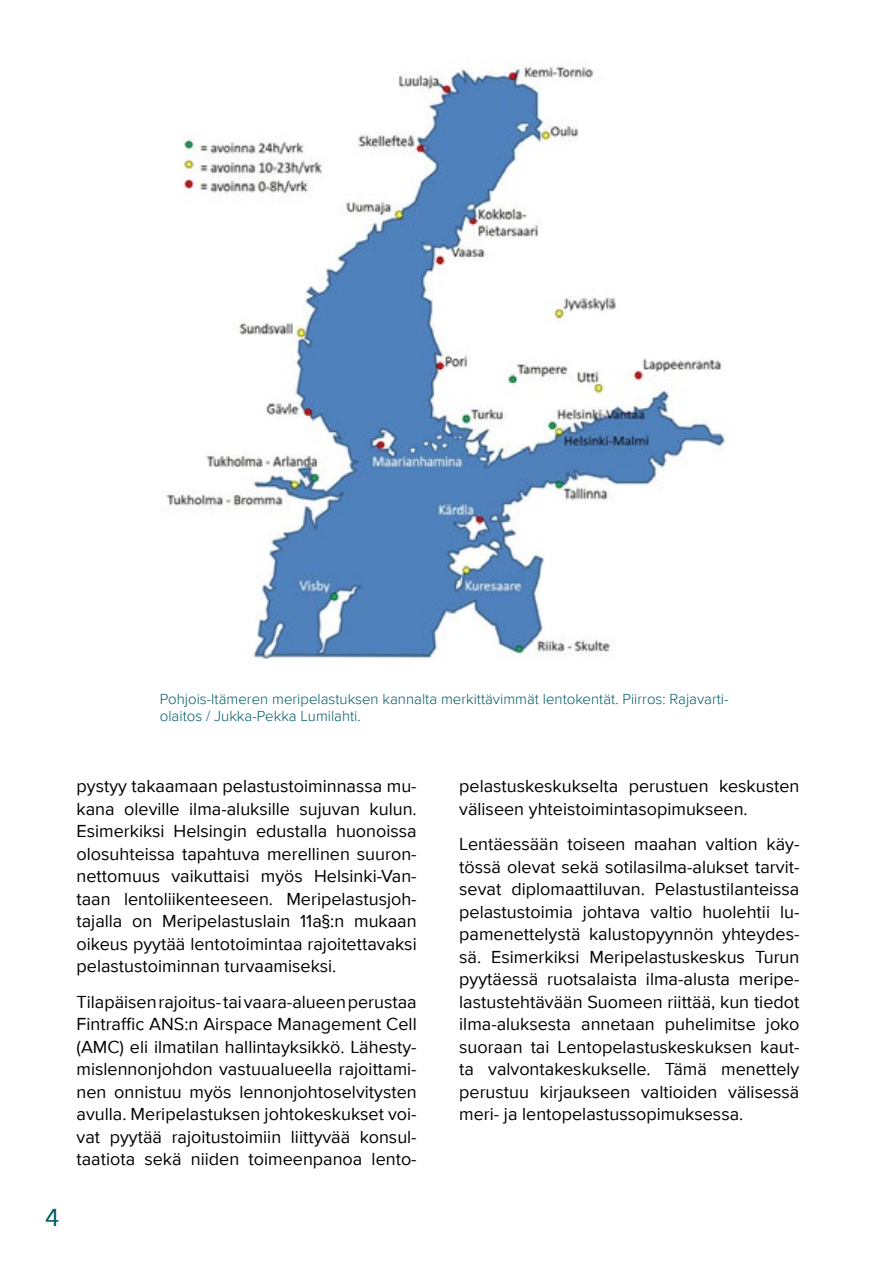
<style>
.page{position:relative;width:893px;height:1263px;background:#fff}
.page>*{position:absolute;margin:0;border:0;box-sizing:border-box;transform-origin:0 0}
.t1{font:25.5px "Proxima Nova A";color:#005b67}
.t2{font:18px/22.5px "Proxima Nova";color:#000;text-align:justify}
.t3{font:300 15px/16.5px "Proxima Nova";color:#005b67}
</style>
<div class="page">
<img style="left:166px;top:65px;width:560px;height:594px">
<p class="t3" style="left:160px;top:690px;width:570px">Pohjois-Itämeren meripelastuksen kannalta merkittävimmät lentokentät. Piirros: Rajavarti&shy;olaitos / Jukka-Pekka Lumilahti.</p>
<h1 class="t1" style="left:45px;top:1198px;width:16px">4</h1>
<p class="t2" style="left:77px;top:774px;width:342px">pystyy takaamaan pelastustoiminnassa mu&shy;kana oleville ilma-aluksille sujuvan kulun.<br>Esimerkiksi Helsingin edustalla huonoissa olosuhteissa tapahtuva merellinen suuron&shy;nettomuus vaikuttaisi myös Helsinki-Van&shy;taan lentoliikenteeseen. Meripelastusjoh&shy;tajalla on Meripelastuslain 11a§:n mukaan oikeus pyytää lentotoimintaa rajoitettavaksi pelastustoiminnan turvaamiseksi.</p>
<p class="t2" style="left:77px;top:990px;width:342px">Tilapäisen rajoitus- tai vaara-alueen perustaa Fintraffic ANS:n Airspace Management Cell (AMC) eli ilmatilan hallintayksikkö. Lähesty&shy;mislennonjohdon vastuualueella rajoittami&shy;nen onnistuu myös lennonjohtoselvitysten avulla. Meripelastuksen johtokeskukset voi&shy;vat pyytää rajoitustoimiin liittyvää konsul&shy;taatiota sekä niiden toimeenpanoa lento-</p>
<p class="t2" style="left:459px;top:774px;width:342px">pelastuskeskukselta perustuen keskusten väliseen yhteistoimintasopimukseen.</p>
<p class="t2" style="left:459px;top:832px;width:342px">Lentäessään toiseen maahan valtion käy&shy;tössä olevat sekä sotilasilma-alukset tarvit&shy;sevat diplomaattiluvan. Pelastustilanteissa pelastustoimia johtava valtio huolehtii lu&shy;pamenettelystä kalustopyynnön yhteydes&shy;sä. Esimerkiksi Meripelastuskeskus Turun pyytäessä ruotsalaista ilma-alusta meripe&shy;lastustehtävään Suomeen riittää, kun tiedot ilma-aluksesta annetaan puhelimitse joko suoraan tai Lentopelastuskeskuksen kaut&shy;ta valvontakeskukselle. Tämä menettely perustuu kirjaukseen valtioiden välisessä meri- ja lentopelastussopimuksessa.</p>
</div>
